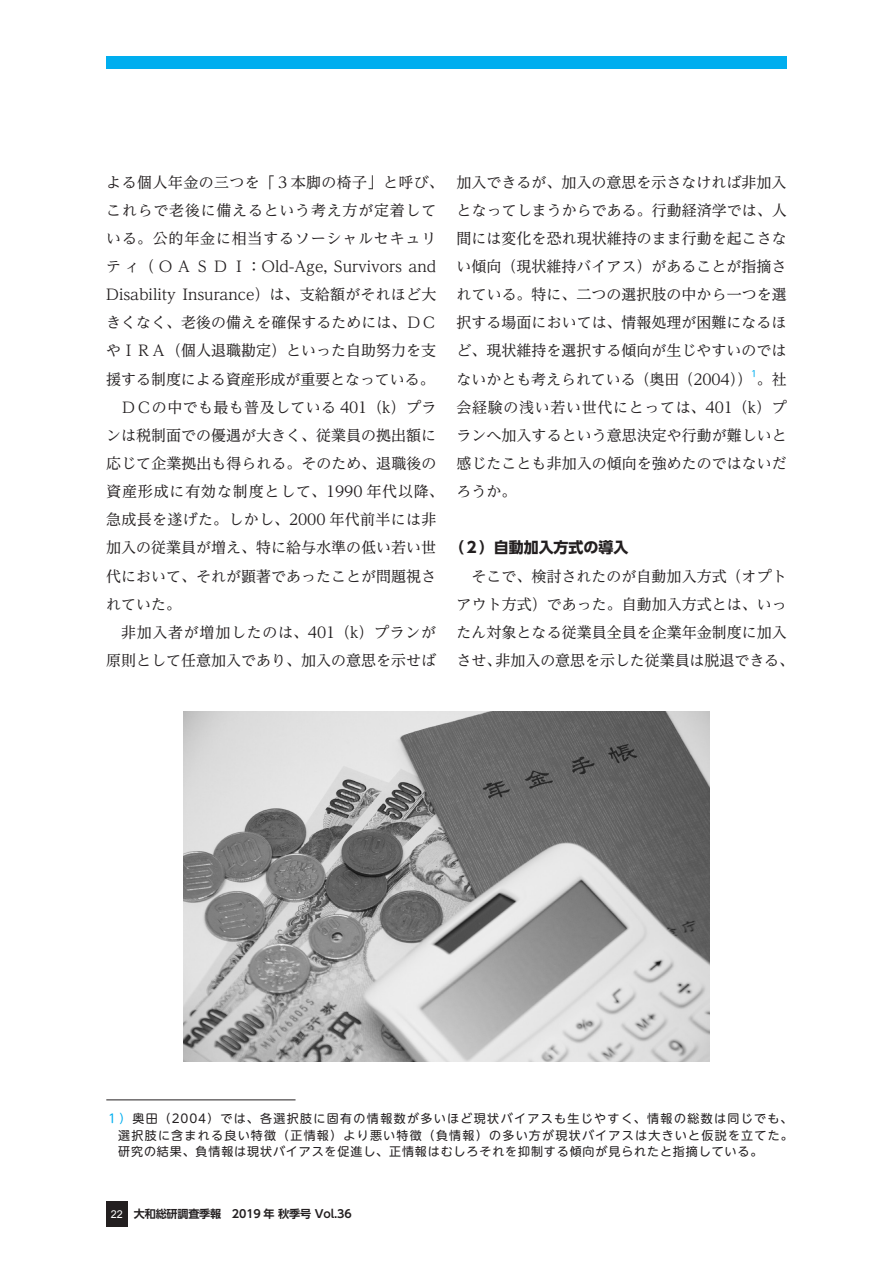
<style>
.page{position:relative;width:893px;height:1263px;background:#fff}
.page>*{position:absolute;margin:0;border:0;box-sizing:border-box;transform-origin:0 0}
.t1{font:15px/28.2px "UD Reimin Pr 6";color:#231f20;text-align:justify}
.t2{font:15px "UD Reimin Pr 6";letter-spacing:.025em;color:#231f20}
.t3{font:15px "UD Reimin Pr 6";letter-spacing:.055em;color:#231f20}
.t4{font:15px "UD Reimin Pr 6";letter-spacing:.02em;color:#231f20}
.t5{font:15px "UD Reimin Pr 6";letter-spacing:.045em;color:#231f20}
.t6{font:15px "UD Reimin Pr 6";letter-spacing:.05em;color:#231f20}
.t7{font:700 15px "UD Shin Go Pr 6";letter-spacing:-.005em;color:#231f20}
.t8{font:12px/16.5px "UD Shin M Go Pr 6";letter-spacing:.075em;color:#231f20;text-align:justify}
.t9{font:700 11.1px "UD Shin Go Pr 6 De";letter-spacing:-.01em;color:#231f20}
.t10{font:8.7px "UD Shin M Go Pr 6";color:#00aeef}
.s1{color:#00aeef}
.s2{font-family:"Arial";font-weight:400;font-size:10.8px;color:#fff}
</style>
<div class="page">
<div style="left:106px;top:56px;width:681px;height:13px;background:#00aeef"></div>
<div style="left:106px;top:1201px;width:22px;height:26px;background:#231f20"></div>
<hr style="left:106px;top:1099px;width:190px;height:1px;background:#231f20">
<img style="left:183px;top:711px;width:527px;height:351px">
<p class="t2" style="left:106px;top:170px;width:339px">よる個人年金の三つを「３本脚の椅子」と呼び、</p>
<p class="t6" style="left:106px;top:198px;width:331px">これらで老後に備えるという考え方が定着して</p>
<p class="t3" style="left:106px;top:226px;width:332px">いる。公的年金に相当するソーシャルセキュリ</p>
<p class="t1" style="left:106px;top:252px;width:332px">ティ（ＯＡＳＤＩ：Old-Age, Survivors and</p>
<p class="t1" style="left:106px;top:280px;width:332px">Disability Insurance）は、支給額がそれほど大</p>
<p class="t1" style="left:106px;top:308px;width:332px">きくなく、老後の備えを確保するためには、ＤＣ</p>
<p class="t1" style="left:106px;top:336px;width:331px">やＩＲＡ（個人退職勘定）といった自助努力を支</p>
<p class="t1" style="left:106px;top:364px;width:330px">援する制度による資産形成が重要となっている。</p>
<p class="t2" style="left:121px;top:395px;width:317px">ＤＣの中でも最も普及している 401（k）プラ</p>
<p class="t1" style="left:106px;top:421px;width:331px">ンは税制面での優遇が大きく、従業員の拠出額に</p>
<p class="t1" style="left:106px;top:449px;width:332px">応じて企業拠出も得られる。そのため、退職後の</p>
<p class="t3" style="left:106px;top:479px;width:339px">資産形成に有効な制度として、1990 年代以降、</p>
<p class="t4" style="left:106px;top:507px;width:331px">急成長を遂げた。しかし、2000 年代前半には非</p>
<p class="t1" style="left:106px;top:533px;width:331px">加入の従業員が増え、特に給与水準の低い若い世</p>
<p class="t1" style="left:106px;top:561px;width:331px">代において、それが顕著であったことが問題視さ</p>
<p class="t1" style="left:106px;top:589px;width:76px">れていた。</p>
<p class="t5" style="left:121px;top:620px;width:317px">非加入者が増加したのは、401（k）プランが</p>
<p class="t1" style="left:106px;top:646px;width:331px">原則として任意加入であり、加入の意思を示せば</p>
<p class="t1" style="left:457px;top:167px;width:332px">加入できるが、加入の意思を示さなければ非加入となってしまうからである。行動経済学では、人間には変化を恐れ現状維持のまま行動を起こさない傾向（現状維持バイアス）があることが指摘されている。特に、二つの選択肢の中から一つを選択する場面においては、情報処理が困難になるほど、現状維持を選択する傾向が生じやすいのではないかとも考えられている（奥田（2004））。社</p>
<p class="t10" style="left:751px;top:367px;width:7px">1</p>
<p class="t1" style="left:457px;top:392px;width:332px">会経験の浅い若い世代にとっては、401（k）プランへ加入するという意思決定や行動が難しいと感じたことも非加入の傾向を強めたのではないだろうか。</p>
<p class="t7" style="left:449px;top:535px;width:181px">（２）自動加入方式の導入</p>
<p class="t1" style="left:457px;top:561px;width:339px;text-align:center">そこで、検討されたのが自動加入方式（オプト<br>アウト方式）であった。自動加入方式とは、いったん対象となる従業員全員を企業年金制度に加入させ、非加入の意思を示した従業員は脱退できる、</p>
<p class="t8" style="left:118px;top:1110px;width:676px;text-indent:-12px"><span class="s1">1）</span>奥田（2004）では、各選択肢に固有の情報数が多いほど現状バイアスも生じやすく、情報の総数は同じでも、選択肢に含まれる良い特徴（正情報）より悪い特徴（負情報）の多い方が現状バイアスは大きいと仮説を立てた。研究の結果、負情報は現状バイアスを促進し、正情報はむしろそれを抑制する傾向が見られたと指摘している。</p>
<p class="t9" style="left:111px;top:1205px;width:242px"><span class="s2">22</span> 大和総研調査季報　2019 年 秋季号 Vol.36</p>
</div>
